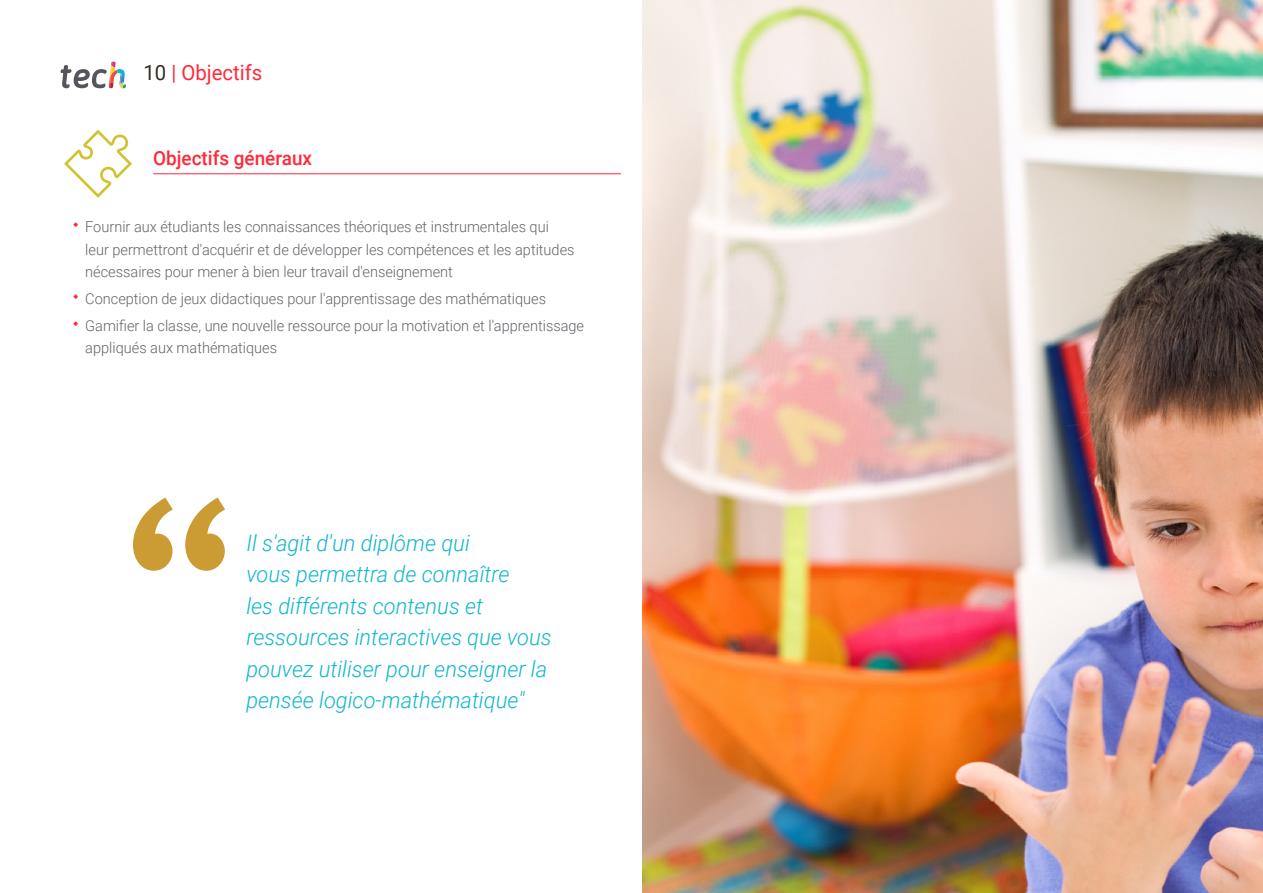
<style>
.page{position:relative;width:1263px;height:893px;background:#fff}
.page>*{position:absolute;margin:0;border:0;box-sizing:border-box;transform-origin:0 0}
.t1{font:italic 300 22.5px/31.5px "Roboto";color:#0fb6cf}
.t2{font:21px "Roboto";color:#ff293a}
.t3{font:500 19.5px "Roboto";color:#ff293a}
.t4{font:300 15px/22.5px "Roboto";color:#61646a}
.s1{color:#312e20}
</style>
<div class="page">
<hr style="left:153px;top:173px;width:468px;height:1px;background:#ff293a">
<svg style="left:64px;top:130px;width:68px;height:68px"></svg>
<img style="left:642px;top:0;width:621px;height:893px">
<svg style="left:61px;top:62px;width:65px;height:27px"></svg>
<svg style="left:133px;top:497px;width:92px;height:74px"></svg>
<h2 class="t2" style="left:144px;top:57px;width:120px"><span class="s1">10</span> | Objectifs</h2>
<h3 class="t3" style="left:153px;top:144px;width:160px">Objectifs généraux</h3>
<p class="t4" style="left:85px;top:215px;width:491px">Fournir aux étudiants les connaissances théoriques et instrumentales qui leur permettront d'acquérir et de développer les compétences et les aptitudes nécessaires pour mener à bien leur travail d'enseignement</p>
<p class="t4" style="left:85px;top:285px;width:500px;line-height:26.7px">Conception de jeux didactiques pour l'apprentissage des mathématiques<br>Gamifier la classe, une nouvelle ressource pour la motivation et l'apprentissage</p>
<p class="t4" style="left:85px;top:336px;width:193px">appliqués aux mathématiques</p>
<h1 class="t1" style="left:246px;top:526px;width:307px">Il s'agit d'un diplôme qui<br>vous permettra de connaître<br>les différents contenus et ressources interactives que vous pouvez utiliser pour enseigner la pensée logico-mathématique"</h1>
</div>
